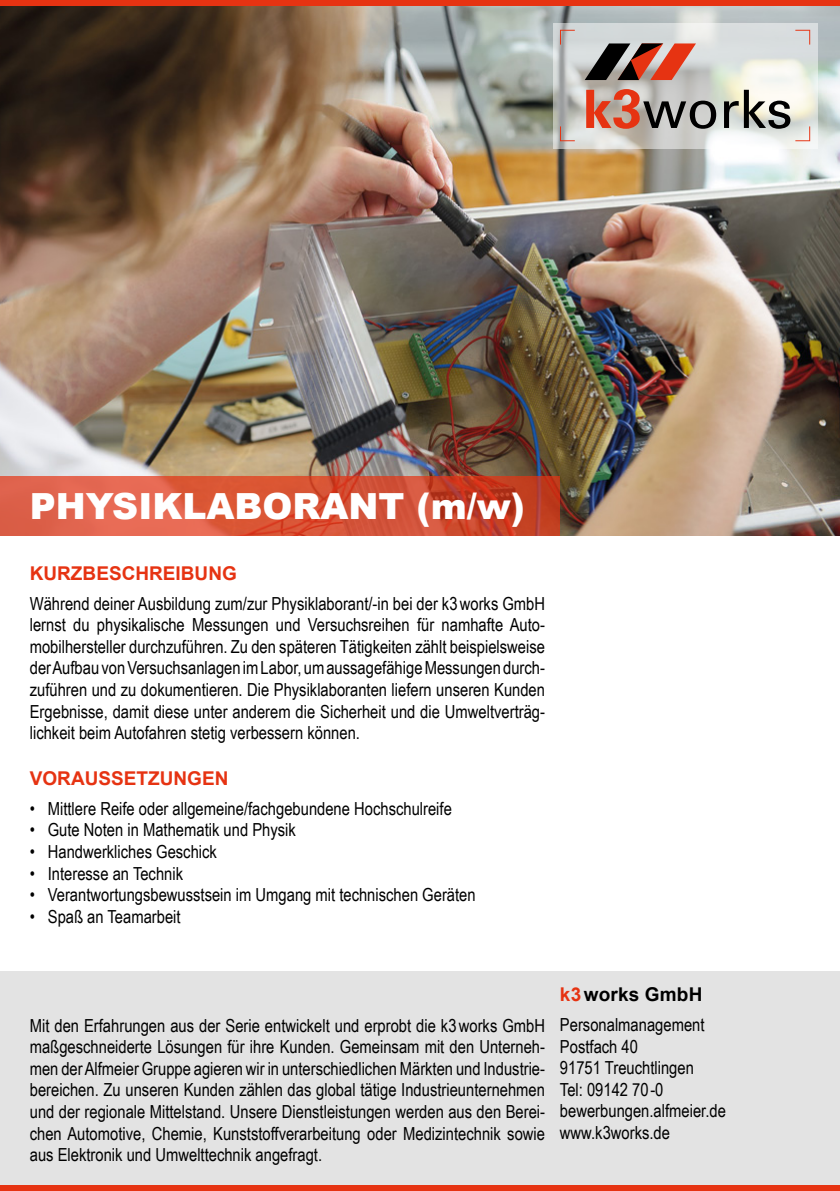
<style>
.page{position:relative;width:840px;height:1191px;background:#fff}
.page>*{position:absolute;margin:0;border:0;box-sizing:border-box;transform-origin:0 0}
.t1{font:900 36px "Arial";color:#fff}
.t2{font:700 19px "Arial";color:#e63312}
.t3{font:700 19px "Arial";letter-spacing:.005em;color:#000}
.t4{font:18px/21.6px "Arial Narrow";color:#000;text-align:justify}
.s1{color:#e63312}
</style>
<div class="page">
<img style="left:0;top:6px;width:839px;height:530px">
<div style="left:0;top:972px;width:839px;height:219px;background:#e3e3e3"></div>
<div style="left:0;top:1185px;width:839px;height:6px;background:#e63312"></div>
<div style="left:0;top:0;width:839px;height:6px;background:#e63312"></div>
<svg style="left:552px;top:23px;width:264px;height:125px"></svg>
<svg style="left:559px;top:30px;width:250px;height:111px;background:#c1b3ad"></svg>
<svg style="left:0;top:476px;width:559px;height:60px;background:#d6543a"></svg>
<h1 class="t1" style="left:30px;top:480px;width:496px">PHYSIKLABORANT (m/w)</h1>
<p class="t2" style="left:30px;top:560px;width:208px">KURZBESCHREIBUNG</p>
<p class="t4" style="left:30px;top:592px;width:516px">Während deiner Ausbildung zum/zur Physiklaborant/-in bei der k3works GmbH lernst du physikalische Messungen und Versuchsreihen für namhafte Auto&shy;mobilhersteller durchzuführen. Zu den späteren Tätigkeiten zählt beispielsweise der Aufbau von Versuchsanlagen im Labor, um aussagefähige Messungen durch&shy;zuführen und zu dokumentieren. Die Physiklaboranten liefern unseren Kunden Ergebnisse, damit diese unter anderem die Sicherheit und die Umweltverträg&shy;lichkeit beim Autofahren stetig verbessern können.</p>
<p class="t2" style="left:30px;top:765px;width:200px">VORAUSSETZUNGEN</p>
<p class="t4" style="left:30px;top:797px;width:423px">• Mittlere Reife oder allgemeine/fachgebundene Hochschulreife</p>
<p class="t4" style="left:30px;top:818px;width:267px">• Gute Noten in Mathematik und Physik</p>
<p class="t4" style="left:30px;top:840px;width:188px">• Handwerkliches Geschick</p>
<p class="t4" style="left:30px;top:862px;width:155px">• Interesse an Technik</p>
<p class="t4" style="left:30px;top:883px;width:447px">• Verantwortungsbewusstsein im Umgang mit technischen Geräten</p>
<p class="t4" style="left:30px;top:905px;width:152px">• Spaß an Teamarbeit</p>
<p class="t4" style="left:30px;top:1013px;width:516px">Mit den Erfahrungen aus der Serie entwickelt und erprobt die k3works GmbH maßgeschneiderte Lösungen für ihre Kunden. Gemeinsam mit den Unterneh&shy;men der Alfmeier Gruppe agieren wir in unterschiedlichen Märkten und Industrie&shy;bereichen. Zu unseren Kunden zählen das global tätige Industrieunternehmen und der regionale Mittelstand. Unsere Dienstleistungen werden aus den Berei&shy;chen Automotive, Chemie, Kunststoffverarbeitung oder Medizintechnik sowie aus Elektronik und Umwelttechnik angefragt.</p>
<p class="t3" style="left:559px;top:981px;width:144px"><span class="s1">k3</span>works GmbH</p>
<p class="t4" style="left:559px;top:1013px;width:167px;text-align:left">Personalmanagement<br>Postfach 40<br>91751 Treuchtlingen<br>Tel: 09142 70-0 bewerbungen.alfmeier.de www.k3works.de</p>
</div>
